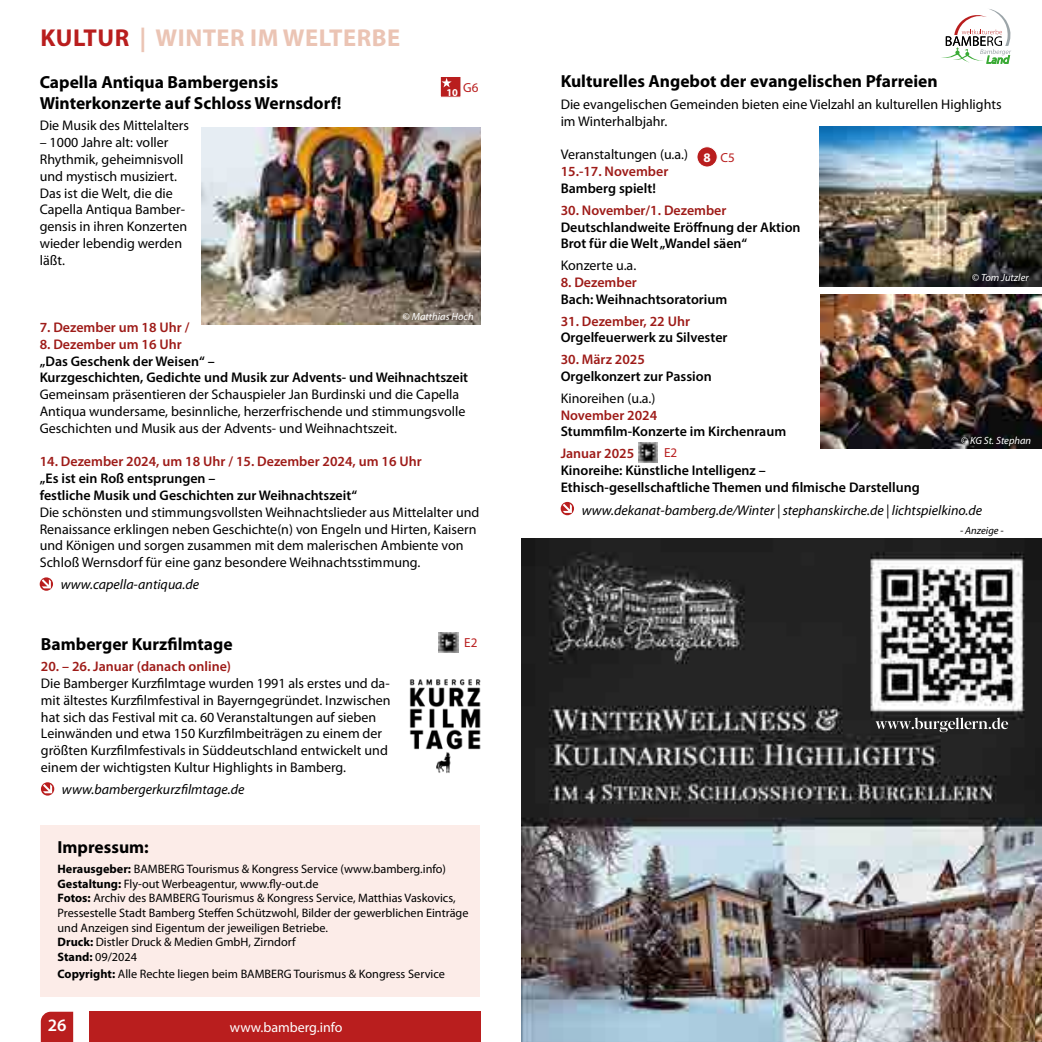
<style>
.page{position:relative;width:1042px;height:1042px;background:#fff}
.page>*{position:absolute;margin:0;border:0;box-sizing:border-box;transform-origin:0 0}
.t1{font:700 24.5px "Myriad Pro";letter-spacing:.02em;color:#ebc4b4}
.t2{font:700 17.5px/21px "Myriad Pro";color:#000}
.t3{font:600 17.5px "Myriad Pro";color:#fff}
.t4{font:14px/16.8px "Myriad Pro";color:#000}
.t5{font:600 14px/16.8px "Myriad Pro";color:#000}
.t6{font:600 14px "Myriad Pro";color:#9e1b18}
.t7{font:italic 14px "Myriad Pro";color:#000}
.t8{font:14px "Myriad Pro";color:#fff}
.t9{font:13.12px "Myriad Pro";color:#b91e1e}
.t10{font:12.25px/14.7px "Myriad Pro";color:#000}
.t11{font:italic 10.5px "Myriad Pro";color:#fff}
.t12{font:italic 10.5px "Myriad Pro";color:#000}
.t13{font:700 10.5px "Myriad Pro";color:#fff}
.s1{color:#b91e1e}
.s2{font-style:normal}
.s3{font-weight:700}
.s4{font-weight:700;color:#fff}
</style>
<div class="page">
<svg style="left:41px;top:1011px;width:32px;height:31px"></svg>
<div style="left:89px;top:1011px;width:392px;height:31px;background:#b91e1e"></div>
<svg style="left:941px;top:9px;width:70px;height:55px"></svg>
<img style="left:409px;top:679px;width:72px;height:94px">
<img style="left:202px;top:127px;width:278px;height:197px">
<div style="left:41px;top:825px;width:439px;height:171px;background:#fcece8"></div>
<svg style="left:40px;top:577px;width:13px;height:14px"></svg>
<svg style="left:42px;top:579px;width:9px;height:9px"></svg>
<svg style="left:41px;top:782px;width:13px;height:13px"></svg>
<svg style="left:43px;top:784px;width:9px;height:9px"></svg>
<svg style="left:561px;top:502px;width:13px;height:13px"></svg>
<svg style="left:563px;top:504px;width:9px;height:9px"></svg>
<img style="left:820px;top:295px;width:222px;height:153px">
<img style="left:521px;top:538px;width:514px;height:504px">
<img style="left:1035px;top:538px;width:7px;height:504px">
<img style="left:439px;top:633px;width:19px;height:19px">
<img style="left:638px;top:443px;width:20px;height:19px">
<div style="left:697px;top:147px;width:20px;height:20px;background:#b91e1e;border-radius:50%"></div>
<div style="left:696px;top:146px;width:21px;height:21px;border:1px solid #fff;border-radius:50%"></div>
<div style="left:440px;top:76px;width:21px;height:21px;background:#b91e1e;border:1px solid #fff"></div>
<svg style="left:441px;top:78px;width:11px;height:9px"></svg>
<img style="left:819px;top:126px;width:223px;height:161px">
<h1 class="t1" style="left:40px;top:21px;width:361px"><span class="s1">KULTUR</span> | WINTER IM WELTERBE</h1>
<p class="t2" style="left:40px;top:71px;width:303px">Capella Antiqua Bambergensis<br>Winterkonzerte auf Schloss Wernsdorf!</p>
<p class="t4" style="left:40px;top:117px;width:151px">Die Musik des Mittelalters</p>
<p class="t4" style="left:40px;top:134px;width:149px">– 1000 Jahre alt: voller<br>Rhythmik, geheimnisvoll und mystisch musiziert.<br>Das ist die Welt, die die<br>Capella Antiqua Bamber&shy;gensis in ihren Konzerten wieder lebendig werden läßt.</p>
<p class="t9" style="left:463px;top:79px;width:17px">G6</p>
<p class="t13" style="left:446px;top:85px;width:13px">10</p>
<p class="t11" style="left:403px;top:310px;width:72px"><span class="s2">©</span> Matthias Hoch</p>
<p class="t6" style="left:40px;top:318px;width:151px">7. Dezember um 18 Uhr /</p>
<p class="t6" style="left:40px;top:335px;width:144px">8. Dezember um 16 Uhr</p>
<p class="t5" style="left:40px;top:352px;width:430px">„Das Geschenk der Weisen“ –<br>Kurzgeschichten, Gedichte und Musik zur Advents- und Weihnachtszeit</p>
<p class="t4" style="left:40px;top:386px;width:427px">Gemeinsam präsentieren der Schauspieler Jan Burdinski und die Capella<br>Antiqua wundersame, besinnliche, herzerfrischende und stimmungsvolle<br>Geschichten und Musik aus der Advents- und Weihnachtszeit.</p>
<p class="t6" style="left:40px;top:453px;width:384px">14. Dezember 2024, um 18 Uhr / 15. Dezember 2024, um 16 Uhr</p>
<p class="t5" style="left:40px;top:470px;width:319px">„Es ist ein Roß entsprungen –<br>festliche Musik und Geschichten zur Weihnachtszeit“</p>
<p class="t4" style="left:40px;top:503px;width:441px">Die schönsten und stimmungsvollsten Weihnachtslieder aus Mittelalter und Renaissance erklingen neben Geschichte(n) von Engeln und Hirten, Kaisern und Königen und sorgen zusammen mit dem malerischen Ambiente von Schloß Wernsdorf für eine ganz besondere Weihnachtsstimmung.</p>
<p class="t7" style="left:61px;top:576px;width:140px">www.capella-antiqua.de</p>
<p class="t2" style="left:41px;top:632px;width:193px">Bamberger Kurzfilmtage</p>
<p class="t6" style="left:41px;top:657px;width:192px">20. – 26. Januar (danach online)</p>
<p class="t4" style="left:41px;top:675px;width:351px">Die Bamberger Kurzfilmtage wurden 1991 als erstes und da&shy;mit ältestes Kurzfilmfestival in Bayerngegründet. Inzwischen hat sich das Festival mit ca. 60 Veranstaltungen auf sieben Leinwänden und etwa 150 Kurzfilmbeiträgen zu einem der größten Kurzfilmfestivals in Süddeutschland entwickelt und einem der wichtigsten Kultur Highlights in Bamberg.</p>
<p class="t7" style="left:62px;top:780px;width:184px">www.bambergerkurzfilmtage.de</p>
<p class="t9" style="left:464px;top:634px;width:15px">E2</p>
<p class="t2" style="left:58px;top:836px;width:93px">Impressum:</p>
<p class="t10" style="left:58px;top:861px;width:412px"><span class="s3">Herausgeber:</span> BAMBERG Tourismus &amp; Kongress Service (www.bamberg.info)<br><span class="s3">Gestaltung:</span> Fly-out Werbeagentur, www.fly-out.de<br><span class="s3">Fotos:</span> Archiv des BAMBERG Tourismus &amp; Kongress Service, Matthias Vaskovics, Pressestelle Stadt Bamberg Steffen Schützwohl, Bilder der gewerblichen Einträge und Anzeigen sind Eigentum der jeweiligen Betriebe.<br><span class="s3">Druck:</span> Distler Druck &amp; Medien GmbH, Zirndorf<br><span class="s3">Stand:</span> 09/2024</p>
<p class="t10" style="left:58px;top:966px;width:389px"><span class="s3">Copyright:</span> Alle Rechte liegen beim BAMBERG Tourismus &amp; Kongress Service</p>
<p class="t3" style="left:48px;top:1014px;width:20px">26</p>
<p class="t8" style="left:230px;top:1019px;width:114px">www.bamberg.info</p>
<p class="t2" style="left:561px;top:70px;width:379px">Kulturelles Angebot der evangelischen Pfarreien</p>
<p class="t4" style="left:561px;top:96px;width:442px">Die evangelischen Gemeinden bieten eine Vielzahl an kulturellen Highlights im Winterhalbjahr.</p>
<p class="t4" style="left:561px;top:146px;width:129px">Veranstaltungen (u.a.)</p>
<p class="t6" style="left:561px;top:163px;width:109px">15.-17. November</p>
<p class="t5" style="left:561px;top:180px;width:97px">Bamberg spielt!</p>
<p class="t6" style="left:561px;top:201px;width:167px">30. November/1. Dezember</p>
<p class="t5" style="left:561px;top:218px;width:241px">Deutschlandweite Eröffnung der Aktion<br>Brot für die Welt „Wandel säen“</p>
<p class="t4" style="left:561px;top:257px;width:77px">Konzerte u.a.</p>
<p class="t6" style="left:561px;top:273px;width:78px">8. Dezember</p>
<p class="t5" style="left:561px;top:290px;width:168px">Bach: Weihnachtsoratorium</p>
<p class="t6" style="left:561px;top:312px;width:131px">31. Dezember, 22 Uhr</p>
<p class="t5" style="left:561px;top:329px;width:168px">Orgelfeuerwerk zu Silvester</p>
<p class="t6" style="left:561px;top:350px;width:86px">30. März 2025</p>
<p class="t5" style="left:561px;top:367px;width:153px">Orgelkonzert zur Passion</p>
<p class="t4" style="left:561px;top:389px;width:96px">Kinoreihen (u.a.)</p>
<p class="t6" style="left:561px;top:406px;width:98px">November 2024</p>
<p class="t5" style="left:561px;top:423px;width:227px">Stummfilm-Konzerte im Kirchenraum</p>
<p class="t6" style="left:561px;top:444px;width:75px">Januar 2025</p>
<p class="t5" style="left:561px;top:461px;width:360px">Kinoreihe: Künstliche Intelligenz –<br>Ethisch-gesellschaftliche Themen und filmische Darstellung</p>
<p class="t7" style="left:582px;top:502px;width:402px">www.dekanat-bamberg.de/Winter | stephanskirche.de | lichtspielkino.de</p>
<p class="t9" style="left:703px;top:149px;width:33px"><span class="s4">8</span> C5</p>
<p class="t11" style="left:972px;top:271px;width:58px"><span class="s2">©</span> Tom Jutzler</p>
<p class="t11" style="left:961px;top:434px;width:72px"><span class="s2">©</span> KG St. Stephan</p>
<p class="t9" style="left:664px;top:444px;width:15px">E2</p>
<p class="t12" style="left:960px;top:524px;width:45px">- Anzeige -</p>
</div>
